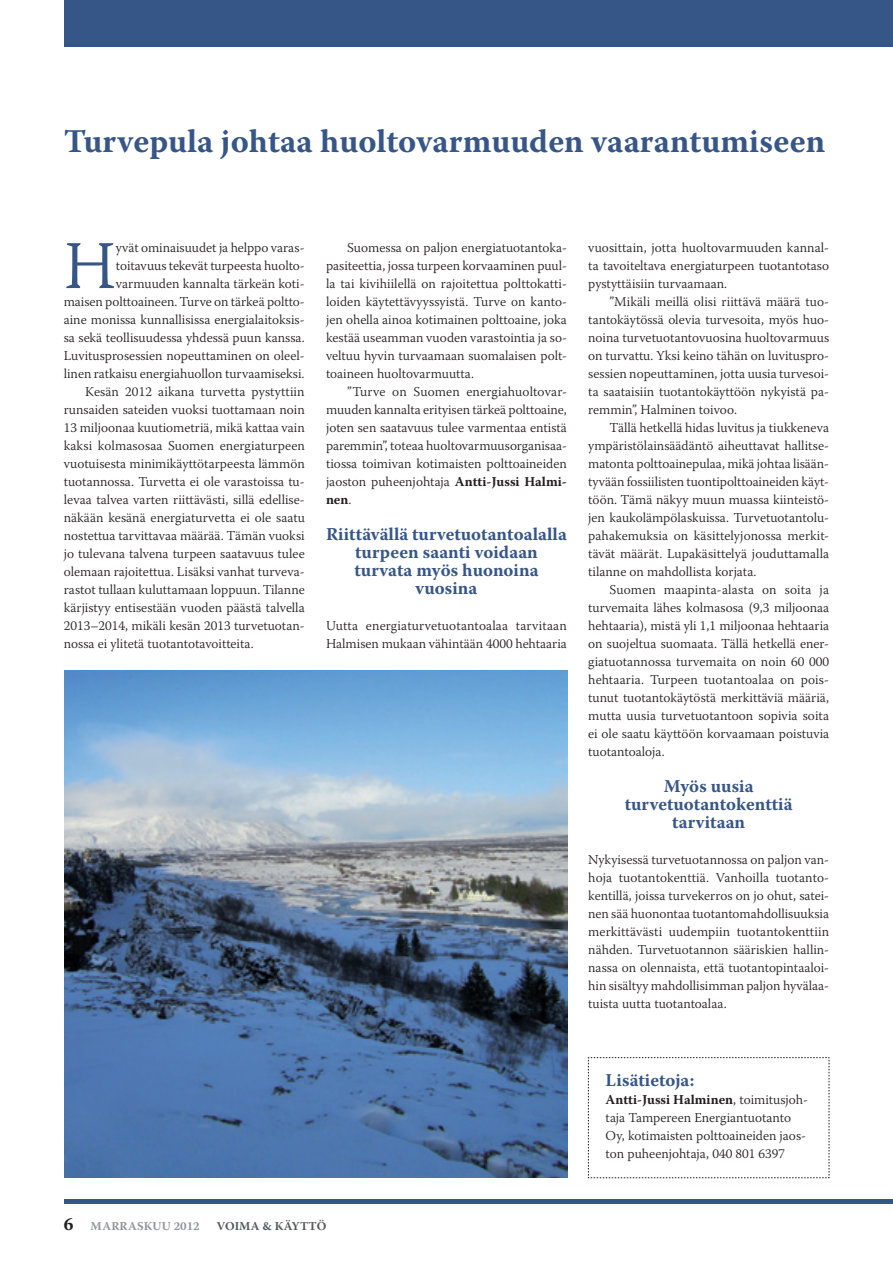
<style>
.page{position:relative;width:893px;height:1263px;background:#fff}
.page>*{position:absolute;margin:0;border:0;box-sizing:border-box;transform-origin:0 0}
.Leipäteksti_alku{font:300 68.1px "Warnock Pro";color:#375688}
.Otsikko{font:700 33px "Warnock Pro";color:#375688}
.Väliotsikko{font:700 18px/18px "Warnock Pro";color:#375688;text-align:center}
.Leipäteksti_alku-2{font:700 18px "Warnock Pro";color:#375688}
.Leipäteksti{font:300 13.5px/18px "Warnock Pro";color:#231f20;text-align:justify}
.Leipäteksti_alku-3{font:300 13.5px/18px "Warnock Pro";color:#231f20}
.t1{font:700 12px "Warnock Pro";letter-spacing:.01em;color:#939598}
.s1{font-weight:700}
.s2{font-size:18px;color:#231f20}
.s3{color:#57585a}
</style>
<div class="page">
<div style="left:64px;top:0;width:829px;height:47px;background:#375688"></div>
<hr style="left:64px;top:1199px;width:829px;height:4px;background:#375688">
<svg style="left:588px;top:1057px;width:242px;height:121px"></svg>
<img style="left:64px;top:670px;width:503px;height:508px">
<p class="Otsikko" style="left:64px;top:121px;width:763px">Turvepula johtaa huoltovarmuuden vaarantumiseen</p>
<p class="Leipäteksti_alku-3" style="left:64px;top:238px;width:242px;text-align:right">yvät ominaisuudet ja helppo varas&shy;toitavuus tekevät turpeesta huolto&shy;varmuuden kannalta tärkeän koti-<br>maisen polttoaineen. Turve on tärkeä poltto&shy;aine monissa kunnallisissa energialaitoksis&shy;sa sekä teollisuudessa yhdessä puun kanssa.<br>Luvitusprosessien nopeuttaminen on oleel&shy;linen ratkaisu energiahuollon turvaamiseksi.</p>
<p class="Leipäteksti" style="left:64px;top:382px;width:243px;text-indent:21px">Kesän 2012 aikana turvetta pystyttiin runsaiden sateiden vuoksi tuottamaan noin 13 miljoonaa kuutiometriä, mikä kattaa vain kaksi kolmasosaa Suomen energiaturpeen vuotuisesta minimikäyttötarpeesta lämmön tuotannossa. Turvetta ei ole varastoissa tu&shy;levaa talvea varten riittävästi, sillä edellise&shy;näkään kesänä energiaturvetta ei ole saatu nostettua tarvittavaa määrää. Tämän vuoksi jo tulevana talvena turpeen saatavuus tulee olemaan rajoitettua. Lisäksi vanhat turveva&shy;rastot tullaan kuluttamaan loppuun. Tilanne kärjistyy entisestään vuoden päästä talvella 2013–2014, mikäli kesän 2013 turvetuotan&shy;nossa ei ylitetä tuotantotavoitteita.</p>
<p class="Leipäteksti_alku" style="left:64px;top:225px;width:54px">H</p>
<p class="Leipäteksti" style="left:326px;top:238px;width:242px;text-indent:21px">Suomessa on paljon energiatuotantoka&shy;pasiteettia, jossa turpeen korvaaminen puul&shy;la tai kivihiilellä on rajoitettua polttokatti&shy;loiden käytettävyyssyistä. Turve on kanto&shy;jen ohella ainoa kotimainen polttoaine, joka kestää useamman vuoden varastointia ja so&shy;veltuu hyvin turvaamaan suomalaisen polt&shy;toaineen huoltovarmuutta.</p>
<p class="Leipäteksti" style="left:326px;top:382px;width:242px;text-indent:21px">”Turve on Suomen energiahuoltovar&shy;muuden kannalta erityisen tärkeä polttoaine, joten sen saatavuus tulee varmentaa entistä paremmin”, toteaa huoltovarmuusorganisaa&shy;tiossa toimivan kotimaisten polttoaineiden jaoston puheenjohtaja <span class="s1">Antti-Jussi Halmi&shy;nen</span>.</p>
<p class="Väliotsikko" style="left:326px;top:525px;width:242px">Riittävällä turvetuotantoalalla turpeen saanti voidaan turvata myös huonoina vuosina</p>
<p class="Leipäteksti_alku-3" style="left:326px;top:616px;width:242px">Uutta energiaturvetuotantoalaa tarvitaan<br>Halmisen mukaan vähintään 4000 hehtaaria</p>
<p class="Leipäteksti_alku-3" style="left:588px;top:238px;width:242px;text-align:justify">vuosittain, jotta huoltovarmuuden kannal&shy;ta tavoiteltava energiaturpeen tuotantotaso pystyttäisiin turvaamaan.</p>
<p class="Leipäteksti" style="left:588px;top:292px;width:242px;text-indent:21px">”Mikäli meillä olisi riittävä määrä tuo&shy;tantokäytössä olevia turvesoita, myös huo&shy;noina turvetuotantovuosina huoltovarmuus on turvattu. Yksi keino tähän on luvituspro&shy;sessien nopeuttaminen, jotta uusia turvesoi&shy;ta saataisiin tuotantokäyttöön nykyistä pa&shy;remmin”, Halminen toivoo.</p>
<p class="Leipäteksti" style="left:588px;top:418px;width:242px;text-indent:21px">Tällä hetkellä hidas luvitus ja tiukkeneva ympäristölainsäädäntö aiheuttavat hallitse&shy;matonta polttoainepulaa, mikä johtaa lisään&shy;tyvään fossiilisten tuontipolttoaineiden käyt&shy;töön. Tämä näkyy muun muassa kiinteistö&shy;jen kaukolämpölaskuissa. Turvetuotantolu&shy;pahakemuksia on käsittelyjonossa merkit&shy;tävät määrät. Lupakäsittelyä jouduttamalla tilanne on mahdollista korjata.</p>
<p class="Leipäteksti" style="left:588px;top:580px;width:242px;text-indent:21px">Suomen maapinta-alasta on soita ja turvemaita lähes kolmasosa (9,3 miljoonaa hehtaaria), mistä yli 1,1 miljoonaa hehtaaria on suojeltua suomaata. Tällä hetkellä ener&shy;giatuotannossa turvemaita on noin 60 000 hehtaaria. Turpeen tuotantoalaa on pois&shy;tunut tuotantokäytöstä merkittäviä määriä, mutta uusia turvetuotantoon sopivia soita ei ole saatu käyttöön korvaamaan poistuvia tuotantoaloja.</p>
<p class="Väliotsikko" style="left:625px;top:777px;width:169px">Myös uusia turvetuotantokenttiä tarvitaan</p>
<p class="Leipäteksti_alku-3" style="left:588px;top:850px;width:242px;text-align:justify">Nykyisessä turvetuotannossa on paljon van&shy;hoja tuotantokenttiä. Vanhoilla tuotanto&shy;kentillä, joissa turvekerros on jo ohut, satei&shy;nen sää huonontaa tuotantomahdollisuuksia merkittävästi uudempiin tuotantokenttiin nähden. Turvetuotannon sääriskien hallin&shy;nassa on olennaista, että tuotantopintaaloi&shy;hin sisältyy mahdollisimman paljon hyvälaa&shy;tuista uutta tuotantoalaa.</p>
<p class="t1" style="left:64px;top:1219px;width:264px"><span class="s2">6</span> MARRASKUU 2012 <span class="s3">VOIMA &amp; KÄYTTÖ</span></p>
<p class="Leipäteksti_alku-2" style="left:606px;top:1069px;width:90px">Lisätietoja:</p>
<p class="Leipäteksti_alku-3" style="left:606px;top:1090px;width:204px"><span class="s1">Antti-Jussi Halminen</span>, toimitusjoh&shy;taja Tampereen Energiantuotanto Oy, kotimaisten polttoaineiden jaos&shy;ton puheenjohtaja, 040 801 6397</p>
</div>
